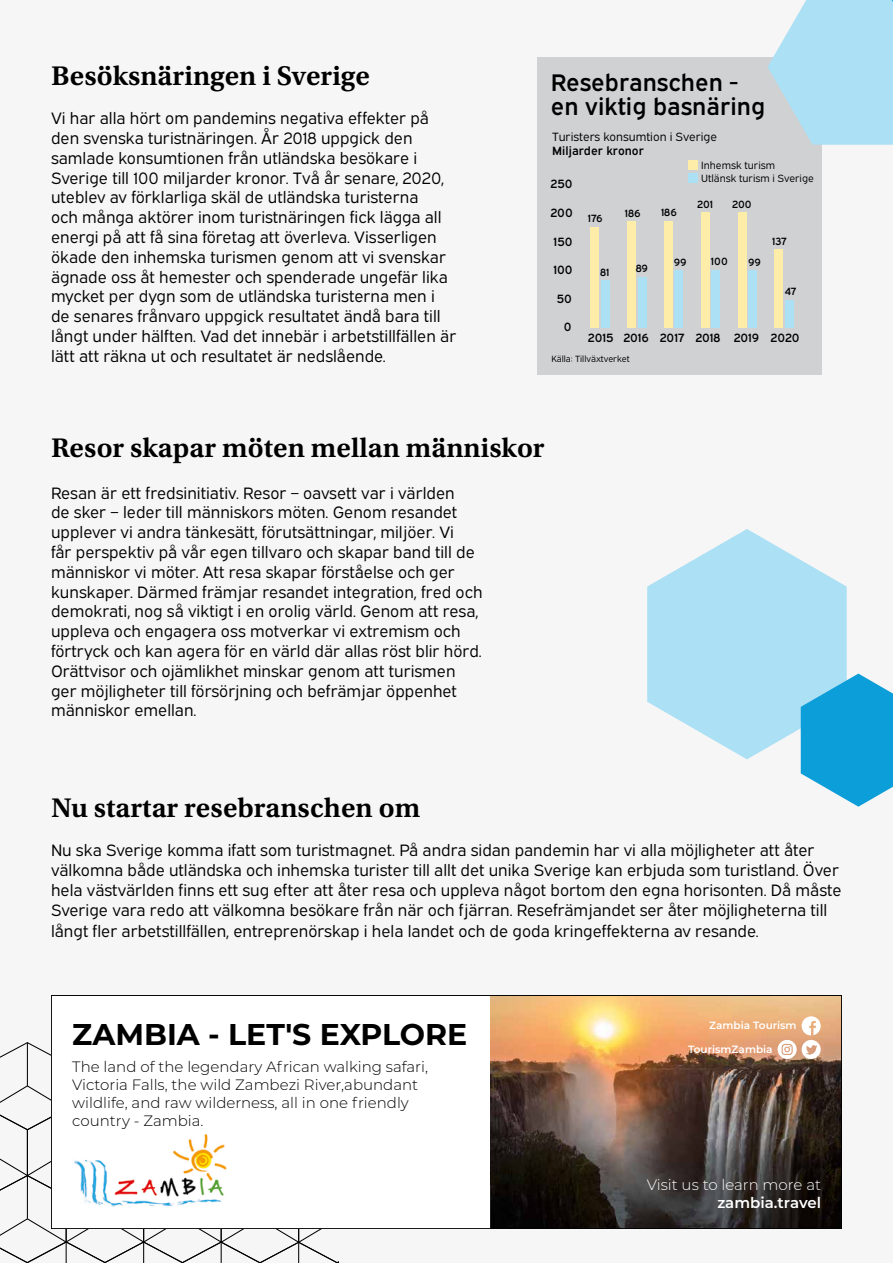
<style>
.page{position:relative;width:893px;height:1263px;background:#f6f6f6}
.page>*{position:absolute;margin:0;border:0;box-sizing:border-box;transform-origin:0 0}
.t1{font:700 30px "Montserrat";color:#000}
.t2{font:28.5px "Utopia Std Semibold Capt";color:#000}
.t3{font:24px/24px "Expressway Sb";color:#000}
.t4{font:16.5px/19.8px "Expressway Bk";color:#000}
.t5{font:300 15px/18px "Montserrat";color:#000}
.t6{font:300 15px "Montserrat";color:#fff}
.t7{font:600 15px "Montserrat";color:#fff}
.t8{font:12px "Expressway Sb";color:#000}
.t9{font:12px "Expressway Bk";color:#000}
.t10{font:10.5px/13.5px "Expressway Bk";color:#000}
.t11{font:10.5px "Expressway Sb";color:#000}
.t12{font:600 10.5px "Montserrat";color:#fff}
.t13{font:9px "Expressway Bk";color:#000}
</style>
<div class="page">
<div style="left:537px;top:57px;width:284px;height:318px;background:#cfd1d2"></div>
<svg style="left:0;top:1042px;width:339px;height:221px"></svg>
<div style="left:51px;top:995px;width:791px;height:234px;background:#fff"></div>
<img style="left:490px;top:997px;width:350px;height:143px">
<img style="left:74px;top:1134px;width:153px;height:73px">
<img style="left:490px;top:1140px;width:350px;height:87px">
<svg style="left:778px;top:1016px;width:43px;height:43px"></svg>
<div style="left:51px;top:995px;width:791px;height:234px;border:1px solid #000"></div>
<svg style="left:647px;top:529px;width:200px;height:230px;fill:#ace0f5"></svg>
<svg style="left:801px;top:674px;width:92px;height:133px;background:#38aedf"></svg>
<svg style="left:768px;top:0;width:125px;height:145px"></svg>
<div style="left:590px;top:227px;width:9px;height:100px;background:#feeda8"></div>
<div style="left:627px;top:221px;width:9px;height:106px;background:#feeda8"></div>
<div style="left:664px;top:221px;width:9px;height:106px;background:#feeda8"></div>
<div style="left:701px;top:212px;width:9px;height:115px;background:#feeda8"></div>
<div style="left:738px;top:212px;width:9px;height:115px;background:#feeda8"></div>
<div style="left:774px;top:249px;width:9px;height:78px;background:#feeda8"></div>
<div style="left:601px;top:280px;width:9px;height:47px;background:#ace0f4"></div>
<div style="left:638px;top:277px;width:9px;height:50px;background:#ace0f4"></div>
<div style="left:674px;top:270px;width:9px;height:57px;background:#ace0f4"></div>
<div style="left:711px;top:270px;width:9px;height:57px;background:#ace0f4"></div>
<div style="left:748px;top:270px;width:9px;height:57px;background:#ace0f4"></div>
<div style="left:785px;top:300px;width:9px;height:27px;background:#ace0f4"></div>
<div style="left:688px;top:161px;width:9px;height:9px;background:#feeda8"></div>
<div style="left:688px;top:174px;width:9px;height:9px;background:#ace0f4"></div>
<h2 class="t2" style="left:51px;top:59px;width:320px">Besöksnäringen i Sverige</h2>
<p class="t4" style="left:51px;top:107px;width:407px">Vi har alla hört om pandemins negativa effekter på den svenska turistnäringen. År 2018 uppgick den samlade konsumtionen från utländska besökare i Sverige till 100 miljarder kronor. Två år senare, 2020, uteblev av förklarliga skäl de utländska turisterna<br>och många aktörer inom turistnäringen fick lägga all energi på att få sina företag att överleva. Visserligen ökade den inhemska turismen genom att vi svenskar ägnade oss åt hemester och spenderade ungefär lika mycket per dygn som de utländska turisterna men i de senares frånvaro uppgick resultatet ändå bara till långt under hälften. Vad det innebär i arbetstillfällen är lätt att räkna ut och resultatet är nedslående.</p>
<h3 class="t3" style="left:551px;top:68px;width:216px">Resebranschen - en viktig basnäring</h3>
<p class="t9" style="left:552px;top:128px;width:166px">Turisters konsumtion i Sverige</p>
<p class="t8" style="left:552px;top:141px;width:93px">Miljarder kronor</p>
<p class="t10" style="left:701px;top:157px;width:114px">Inhemsk turism<br>Utlänsk turism i Sverige</p>
<p class="t11" style="left:588px;top:210px;width:16px">176</p>
<p class="t8" style="left:550px;top:174px;width:24px">250</p>
<p class="t8" style="left:550px;top:204px;width:24px">200</p>
<p class="t8" style="left:554px;top:232px;width:20px">150</p>
<p class="t8" style="left:553px;top:260px;width:21px">100</p>
<p class="t8" style="left:557px;top:289px;width:17px">50</p>
<p class="t8" style="left:564px;top:317px;width:9px">0</p>
<p class="t11" style="left:697px;top:196px;width:18px">201</p>
<p class="t11" style="left:732px;top:196px;width:21px">200</p>
<p class="t11" style="left:625px;top:205px;width:17px">186</p>
<p class="t11" style="left:661px;top:204px;width:17px">186</p>
<p class="t11" style="left:772px;top:233px;width:16px">137</p>
<p class="t11" style="left:674px;top:254px;width:14px">99</p>
<p class="t11" style="left:711px;top:253px;width:18px">100</p>
<p class="t11" style="left:748px;top:254px;width:14px">99</p>
<p class="t11" style="left:636px;top:260px;width:14px">89</p>
<p class="t11" style="left:600px;top:264px;width:11px">81</p>
<p class="t11" style="left:785px;top:284px;width:13px">47</p>
<p class="t8" style="left:588px;top:328px;width:213px">2015 2016 2017 2018 2019 2020</p>
<p class="t13" style="left:551px;top:352px;width:80px">Källa: Tillväxtverket</p>
<h2 class="t2" style="left:51px;top:431px;width:495px">Resor skapar möten mellan människor</h2>
<p class="t4" style="left:51px;top:481px;width:433px">Resan är ett fredsinitiativ. Resor – oavsett var i världen<br>de sker – leder till människors möten. Genom resandet upplever vi andra tänkesätt, förutsättningar, miljöer. Vi<br>får perspektiv på vår egen tillvaro och skapar band till de människor vi möter. Att resa skapar förståelse och ger kunskaper. Därmed främjar resandet integration, fred och demokrati, nog så viktigt i en orolig värld. Genom att resa, uppleva och engagera oss motverkar vi extremism och förtryck och kan agera för en värld där allas röst blir hörd.<br>Orättvisor och ojämlikhet minskar genom att turismen ger möjligheter till försörjning och befrämjar öppenhet människor emellan.</p>
<h2 class="t2" style="left:51px;top:791px;width:371px">Nu startar resebranschen om</h2>
<p class="t4" style="left:51px;top:839px;width:792px">Nu ska Sverige komma ifatt som turistmagnet. På andra sidan pandemin har vi alla möjligheter att åter välkomna både utländska och inhemska turister till allt det unika Sverige kan erbjuda som turistland. Över hela västvärlden finns ett sug efter att åter resa och uppleva något bortom den egna horisonten. Då måste Sverige vara redo att välkomna besökare från när och fjärran. Resefrämjandet ser åter möjligheterna till</p>
<p class="t4" style="left:51px;top:920px;width:709px">långt fler arbetstillfällen, entreprenörskap i hela landet och de goda kringeffekterna av resande.</p>
<h1 class="t1" style="left:72px;top:1013px;width:397px">ZAMBIA - LET'S EXPLORE</h1>
<p class="t5" style="left:72px;top:1057px;width:357px">The land of the legendary African walking safari, Victoria Falls, the wild Zambezi River,abundant wildlife, and raw wilderness, all in one friendly country - Zambia.</p>
<p class="t12" style="left:709px;top:1018px;width:89px">Zambia Tourism</p>
<p class="t12" style="left:688px;top:1042px;width:86px">TourismZambia</p>
<p class="t6" style="left:647px;top:1174px;width:176px">Visit us to learn more at</p>
<p class="t7" style="left:717px;top:1191px;width:105px">zambia.travel</p>
</div>
